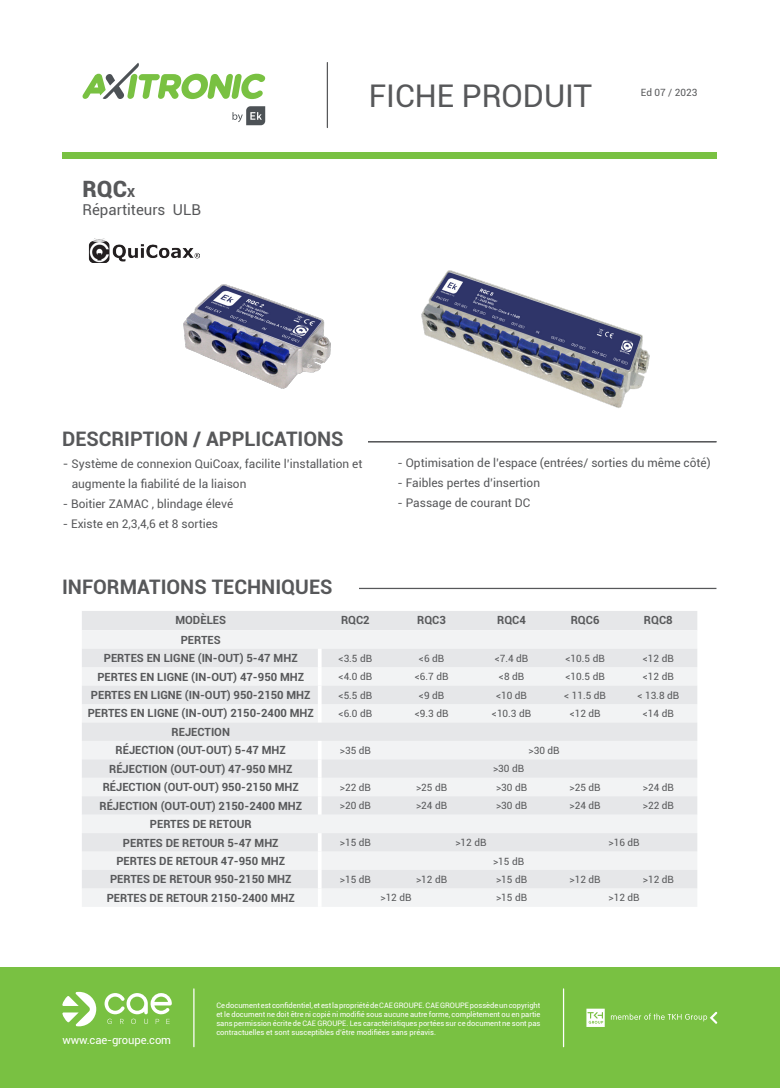
<style>
.page{position:relative;width:780px;height:1088px;background:#fff}
.page>*{position:absolute;margin:0;border:0;box-sizing:border-box;transform-origin:0 0}
.t1{font:31.25px "Roboto";color:#57585a}
.RÉFÉRENCE_-_gris{font:900 22.5px "Roboto";color:#57585a}
.Titre_-_gris{font:700 20px "Roboto";color:#57585a}
.Désignation_-_gris{font:15px "Roboto";color:#57585a}
.Désignation_-_gris-2{font:11.88px "Roboto";color:#57585a}
.Titre_tableau_-_gris{font:700 11.25px "Roboto";color:#57585a}
.Texte_tableau_-_gris{font:700 11.25px "Roboto";color:#57585a}
.t2{font:11.25px "Roboto";letter-spacing:-.015em;color:#fff}
.Texte_tableau_-_gris-2{font:10px "Roboto";color:#57585a}
.t3{font:7.5px/9px "Roboto";color:#fff;text-align:justify}
.s1{font-size:12.5px}
</style>
<div class="page">
<hr style="left:82px;top:441px;width:634px;height:1px;background:#57585a">
<div style="left:62px;top:431px;width:305px;height:18px;background:#fff"></div>
<img style="left:183px;top:284px;width:148px;height:105px">
<hr style="left:82px;top:588px;width:634px;height:1px;background:#57585a">
<div style="left:62px;top:579px;width:296px;height:15px;background:#fff"></div>
<div style="left:82px;top:611px;width:615px;height:19px;background:#e6e7e9"></div>
<div style="left:82px;top:630px;width:615px;height:277px;background:#f2f3f4"></div>
<svg style="left:82px;top:649px;width:615px;height:239px;fill:#e6e7e9"></svg>
<hr style="left:318px;top:649px;width:3px;height:18px;background:#fff">
<hr style="left:318px;top:667px;width:3px;height:18px;background:#fff">
<hr style="left:318px;top:685px;width:3px;height:19px;background:#fff">
<hr style="left:318px;top:704px;width:3px;height:18px;background:#fff">
<hr style="left:318px;top:741px;width:3px;height:18px;background:#fff">
<hr style="left:318px;top:759px;width:3px;height:19px;background:#fff">
<hr style="left:318px;top:778px;width:3px;height:18px;background:#fff">
<hr style="left:318px;top:796px;width:3px;height:19px;background:#fff">
<hr style="left:318px;top:833px;width:3px;height:18px;background:#fff">
<hr style="left:318px;top:851px;width:3px;height:19px;background:#fff">
<hr style="left:318px;top:870px;width:3px;height:18px;background:#fff">
<hr style="left:318px;top:888px;width:3px;height:19px;background:#fff">
<img style="left:88px;top:238px;width:111px;height:25px">
<img style="left:421px;top:270px;width:229px;height:138px">
<div style="left:0;top:967px;width:780px;height:121px;background:#79c142"></div>
<hr style="left:193px;top:989px;width:1px;height:58px;background:#fff">
<hr style="left:563px;top:989px;width:1px;height:58px;background:#fff">
<div style="left:63px;top:152px;width:654px;height:6px;background:#79c142"></div>
<hr style="left:327px;top:63px;width:1px;height:65px;background:#57585a">
<svg style="left:611px;top:1012px;width:106px;height:12px"></svg>
<svg style="left:586px;top:1008px;width:18px;height:19px"></svg>
<svg style="left:104px;top:993px;width:68px;height:31px"></svg>
<svg style="left:62px;top:992px;width:34px;height:34px"></svg>
<svg style="left:82px;top:63px;width:183px;height:36px"></svg>
<svg style="left:232px;top:106px;width:33px;height:19px"></svg>
<p class="RÉFÉRENCE_-_gris" style="left:82px;top:173px;width:54px">RQC<span class="s1">X</span></p>
<p class="Désignation_-_gris" style="left:82px;top:200px;width:120px">Répartiteurs ULB</p>
<h1 class="t1" style="left:369px;top:74px;width:225px">FICHE PRODUIT</h1>
<p class="Texte_tableau_-_gris-2" style="left:641px;top:86px;width:58px">Ed 07 / 2023</p>
<p class="Titre_-_gris" style="left:62px;top:424px;width:283px">DESCRIPTION / APPLICATIONS</p>
<p class="Désignation_-_gris-2" style="left:63px;top:455px;width:301px"><span class="s1">-</span> Système de connexion QuiCoax, facilite l’installation et</p>
<p class="Désignation_-_gris-2" style="left:72px;top:475px;width:176px">augmente la fiabilité de la liaison</p>
<p class="Désignation_-_gris-2" style="left:63px;top:495px;width:172px">- Boitier ZAMAC , blindage élevé</p>
<p class="Désignation_-_gris-2" style="left:63px;top:515px;width:157px">- Existe en 2,3,4,6 et 8 sorties</p>
<p class="Désignation_-_gris-2" style="left:397px;top:454px;width:315px">- Optimisation de l’espace (entrées/ sorties du même côté)</p>
<p class="Désignation_-_gris-2" style="left:397px;top:474px;width:144px">- Faibles pertes d’insertion</p>
<p class="Désignation_-_gris-2" style="left:397px;top:494px;width:134px">- Passage de courant DC</p>
<p class="Titre_-_gris" style="left:62px;top:573px;width:272px">INFORMATIONS TECHNIQUES</p>
<p class="Texte_tableau_-_gris" style="left:175px;top:612px;width:52px">MODÈLES</p>
<p class="Texte_tableau_-_gris" style="left:341px;top:612px;width:30px">RQC2</p>
<p class="Texte_tableau_-_gris" style="left:417px;top:612px;width:30px">RQC3</p>
<p class="Texte_tableau_-_gris" style="left:497px;top:612px;width:30px">RQC4</p>
<p class="Texte_tableau_-_gris" style="left:570px;top:612px;width:30px">RQC6</p>
<p class="Texte_tableau_-_gris" style="left:644px;top:612px;width:30px">RQC8</p>
<p class="Titre_tableau_-_gris" style="left:181px;top:632px;width:41px">PERTES</p>
<p class="Titre_tableau_-_gris" style="left:104px;top:650px;width:195px">PERTES EN LIGNE (IN-OUT) 5-47 MHZ</p>
<p class="Texte_tableau_-_gris-2" style="left:338px;top:651px;width:35px">&lt;3.5 dB</p>
<p class="Texte_tableau_-_gris-2" style="left:419px;top:651px;width:27px">&lt;6 dB</p>
<p class="Texte_tableau_-_gris-2" style="left:494px;top:651px;width:35px">&lt;7.4 dB</p>
<p class="Texte_tableau_-_gris-2" style="left:565px;top:651px;width:41px">&lt;10.5 dB</p>
<p class="Texte_tableau_-_gris-2" style="left:642px;top:651px;width:32px">&lt;12 dB</p>
<p class="Titre_tableau_-_gris" style="left:97px;top:669px;width:208px">PERTES EN LIGNE (IN-OUT) 47-950 MHZ</p>
<p class="Texte_tableau_-_gris-2" style="left:338px;top:669px;width:35px">&lt;4.0 dB</p>
<p class="Texte_tableau_-_gris-2" style="left:415px;top:669px;width:35px">&lt;6.7 dB</p>
<p class="Texte_tableau_-_gris-2" style="left:499px;top:669px;width:27px">&lt;8 dB</p>
<p class="Texte_tableau_-_gris-2" style="left:565px;top:669px;width:41px">&lt;10.5 dB</p>
<p class="Texte_tableau_-_gris-2" style="left:642px;top:669px;width:32px">&lt;12 dB</p>
<p class="Titre_tableau_-_gris" style="left:91px;top:687px;width:221px">PERTES EN LIGNE (IN-OUT) 950-2150 MHZ</p>
<p class="Texte_tableau_-_gris-2" style="left:338px;top:688px;width:35px">&lt;5.5 dB</p>
<p class="Texte_tableau_-_gris-2" style="left:419px;top:688px;width:27px">&lt;9 dB</p>
<p class="Texte_tableau_-_gris-2" style="left:496px;top:688px;width:32px">&lt;10 dB</p>
<p class="Texte_tableau_-_gris-2" style="left:564px;top:688px;width:43px">&lt; 11.5 dB</p>
<p class="Texte_tableau_-_gris-2" style="left:637px;top:688px;width:43px">&lt; 13.8 dB</p>
<p class="Titre_tableau_-_gris" style="left:88px;top:705px;width:228px">PERTES EN LIGNE (IN-OUT) 2150-2400 MHZ</p>
<p class="Texte_tableau_-_gris-2" style="left:338px;top:706px;width:35px">&lt;6.0 dB</p>
<p class="Texte_tableau_-_gris-2" style="left:415px;top:706px;width:35px">&lt;9.3 dB</p>
<p class="Texte_tableau_-_gris-2" style="left:492px;top:706px;width:41px">&lt;10.3 dB</p>
<p class="Texte_tableau_-_gris-2" style="left:569px;top:706px;width:32px">&lt;12 dB</p>
<p class="Texte_tableau_-_gris-2" style="left:642px;top:706px;width:32px">&lt;14 dB</p>
<p class="Titre_tableau_-_gris" style="left:172px;top:724px;width:60px">REJECTION</p>
<p class="Titre_tableau_-_gris" style="left:116px;top:742px;width:172px">RÉJECTION (OUT-OUT) 5-47 MHZ</p>
<p class="Texte_tableau_-_gris-2" style="left:340px;top:743px;width:33px">&gt;35 dB</p>
<p class="Texte_tableau_-_gris-2" style="left:528px;top:743px;width:33px">&gt;30 dB</p>
<p class="Titre_tableau_-_gris" style="left:109px;top:761px;width:185px">RÉJECTION (OUT-OUT) 47-950 MHZ</p>
<p class="Texte_tableau_-_gris-2" style="left:493px;top:762px;width:33px">&gt;30 dB</p>
<p class="Titre_tableau_-_gris" style="left:103px;top:779px;width:198px">RÉJECTION (OUT-OUT) 950-2150 MHZ</p>
<p class="Texte_tableau_-_gris-2" style="left:340px;top:780px;width:33px">&gt;22 dB</p>
<p class="Texte_tableau_-_gris-2" style="left:416px;top:780px;width:33px">&gt;25 dB</p>
<p class="Texte_tableau_-_gris-2" style="left:496px;top:780px;width:33px">&gt;30 dB</p>
<p class="Texte_tableau_-_gris-2" style="left:569px;top:780px;width:33px">&gt;25 dB</p>
<p class="Texte_tableau_-_gris-2" style="left:642px;top:780px;width:33px">&gt;24 dB</p>
<p class="Titre_tableau_-_gris" style="left:99px;top:798px;width:204px">RÉJECTION (OUT-OUT) 2150-2400 MHZ</p>
<p class="Texte_tableau_-_gris-2" style="left:340px;top:798px;width:33px">&gt;20 dB</p>
<p class="Texte_tableau_-_gris-2" style="left:416px;top:798px;width:33px">&gt;24 dB</p>
<p class="Texte_tableau_-_gris-2" style="left:496px;top:798px;width:33px">&gt;30 dB</p>
<p class="Texte_tableau_-_gris-2" style="left:569px;top:798px;width:33px">&gt;24 dB</p>
<p class="Texte_tableau_-_gris-2" style="left:642px;top:798px;width:33px">&gt;22 dB</p>
<p class="Titre_tableau_-_gris" style="left:150px;top:816px;width:103px">PERTES DE RETOUR</p>
<p class="Titre_tableau_-_gris" style="left:123px;top:834px;width:157px">PERTES DE RETOUR 5-47 MHZ</p>
<p class="Texte_tableau_-_gris-2" style="left:340px;top:835px;width:33px">&gt;15 dB</p>
<p class="Texte_tableau_-_gris-2" style="left:455px;top:835px;width:33px">&gt;12 dB</p>
<p class="Texte_tableau_-_gris-2" style="left:608px;top:835px;width:33px">&gt;16 dB</p>
<p class="Titre_tableau_-_gris" style="left:116px;top:853px;width:170px">PERTES DE RETOUR 47-950 MHZ</p>
<p class="Texte_tableau_-_gris-2" style="left:493px;top:854px;width:33px">&gt;15 dB</p>
<p class="Titre_tableau_-_gris" style="left:110px;top:871px;width:183px">PERTES DE RETOUR 950-2150 MHZ</p>
<p class="Texte_tableau_-_gris-2" style="left:340px;top:872px;width:33px">&gt;15 dB</p>
<p class="Texte_tableau_-_gris-2" style="left:416px;top:872px;width:33px">&gt;12 dB</p>
<p class="Texte_tableau_-_gris-2" style="left:496px;top:872px;width:33px">&gt;15 dB</p>
<p class="Texte_tableau_-_gris-2" style="left:569px;top:872px;width:33px">&gt;12 dB</p>
<p class="Texte_tableau_-_gris-2" style="left:642px;top:872px;width:33px">&gt;12 dB</p>
<p class="Titre_tableau_-_gris" style="left:107px;top:890px;width:189px">PERTES DE RETOUR 2150-2400 MHZ</p>
<p class="Texte_tableau_-_gris-2" style="left:380px;top:891px;width:33px">&gt;12 dB</p>
<p class="Texte_tableau_-_gris-2" style="left:496px;top:891px;width:33px">&gt;15 dB</p>
<p class="Texte_tableau_-_gris-2" style="left:608px;top:891px;width:33px">&gt;12 dB</p>
<p class="t2" style="left:62px;top:1032px;width:110px">www.cae-groupe.com</p>
<p class="t3" style="left:216px;top:1001px;width:325px">Ce document est confidentiel, et est la propriété de CAE GROUPE. CAE GROUPE possède un copyright et le document ne doit être ni copié ni modifié sous aucune autre forme, complètement ou en partie sans permission écrite de CAE GROUPE. Les caractéristiques portées sur ce document ne sont pas contractuelles et sont susceptibles d’être modifiées sans préavis.</p>
</div>
